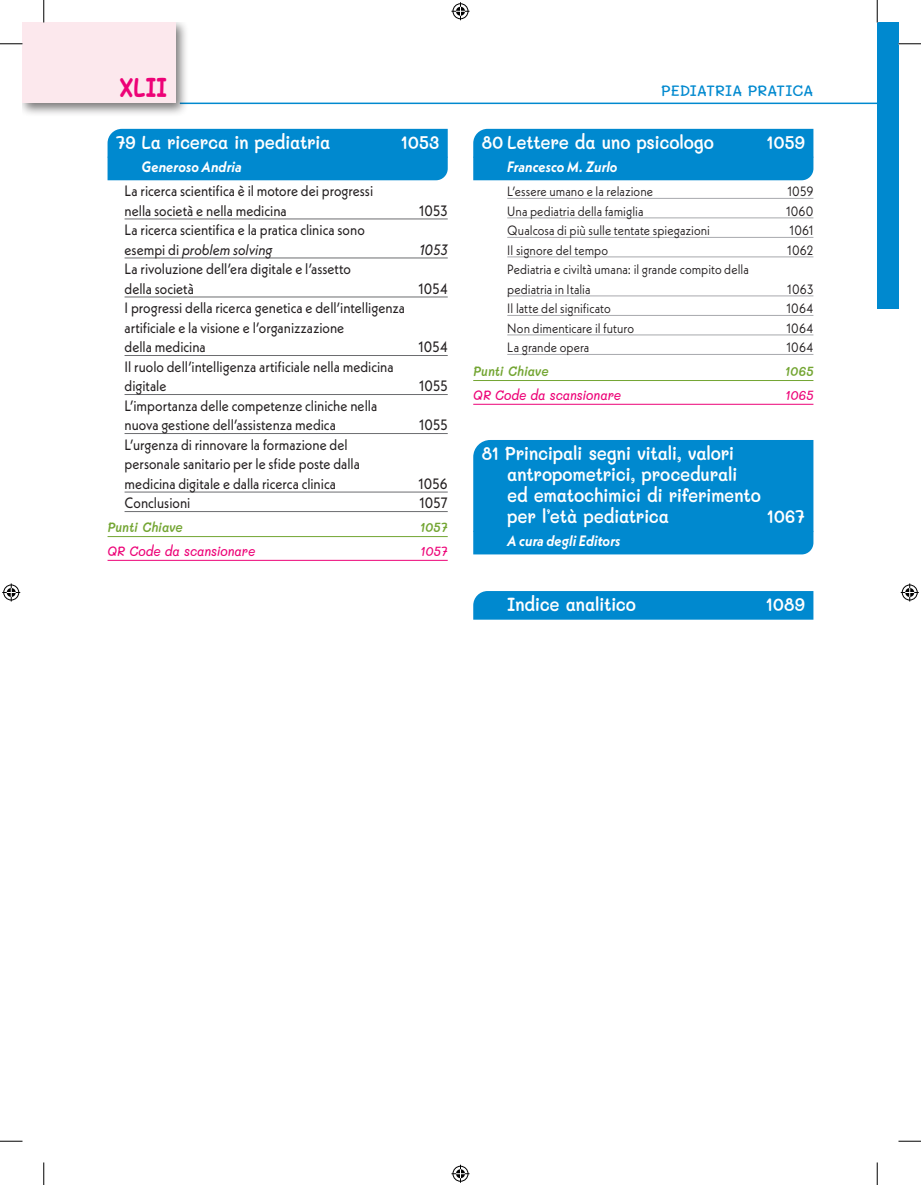
<style>
.page{position:relative;width:921px;height:1185px;background:#fff}
.page>*{position:absolute;margin:0;border:0;box-sizing:border-box;transform-origin:0 0}
.t1{font:700 27px "Mali";color:#ed0277;scale:.8 1}
._100_SOMM_1_Titolo_Cap{font:600 18.75px/21px "Mali";letter-spacing:-.02em;color:#fff;scale:.9 1}
._100_SOMM_5_Tito_L2{font:15px/19.5px "Neue Kabel";color:#231f20;scale:.9 1}
._100_SOMM_2_Autori_cap{font:italic 700 15px "Neue Kabel";letter-spacing:.005em;color:#fff;scale:.9 1}
.t2{font:500 15px "Mali";letter-spacing:.005em;color:#0089cf}
._100_SOMM_5_Tito_L2-2{font:italic 15px "Neue Kabel";color:#231f20;scale:.9 1}
._100_SOMM_6_Tito_L3{font:13.5px/19.5px "Neue Kabel";letter-spacing:.005em;color:#231f20;scale:.9 1}
._100_SOMM_8_QRCode{font:italic 500 13.5px "Mali";color:#ed0277;scale:.9 1}
._100_SOMM_7_Punti_Chiave{font:italic 600 13.5px "Mali";letter-spacing:-.01em;color:#73a532;scale:.9 1}
.s1{font-style:italic}
</style>
<div class="page">
<div style="left:878px;top:23px;width:20px;height:286px;background:#0089cf"></div>
<hr style="left:180px;top:103px;width:697px;height:1px;background:#0089cf">
<div style="left:22px;top:22px;width:167px;height:95px;background:#231f20;opacity:.6"></div>
<div style="left:22px;top:22px;width:154px;height:81px;background:#fce8ed"></div>
<div style="left:108px;top:129px;width:340px;height:51px;background:#0089cf"></div>
<hr style="left:125px;top:219px;width:323px;height:1px;background:#6c6d70">
<hr style="left:125px;top:258px;width:323px;height:1px;background:#6c6d70">
<hr style="left:125px;top:297px;width:323px;height:1px;background:#6c6d70">
<hr style="left:125px;top:355px;width:323px;height:1px;background:#6c6d70">
<hr style="left:125px;top:394px;width:323px;height:1px;background:#6c6d70">
<hr style="left:125px;top:433px;width:323px;height:1px;background:#6c6d70">
<hr style="left:125px;top:492px;width:323px;height:1px;background:#6c6d70">
<hr style="left:125px;top:511px;width:323px;height:1px;background:#6c6d70">
<hr style="left:108px;top:536px;width:340px;height:1px;background:#73a532">
<hr style="left:108px;top:560px;width:340px;height:1px;background:#ed0277">
<div style="left:473px;top:129px;width:340px;height:51px;background:#0089cf"></div>
<hr style="left:507px;top:198px;width:306px;height:1px;background:#a8a9ad">
<hr style="left:507px;top:218px;width:306px;height:1px;background:#a8a9ad">
<hr style="left:507px;top:237px;width:306px;height:1px;background:#a8a9ad">
<hr style="left:507px;top:257px;width:306px;height:1px;background:#a8a9ad">
<hr style="left:507px;top:296px;width:306px;height:1px;background:#a8a9ad">
<hr style="left:507px;top:315px;width:306px;height:1px;background:#a8a9ad">
<hr style="left:507px;top:335px;width:306px;height:1px;background:#a8a9ad">
<hr style="left:507px;top:354px;width:306px;height:1px;background:#a8a9ad">
<hr style="left:473px;top:380px;width:340px;height:1px;background:#73a532">
<hr style="left:473px;top:404px;width:340px;height:1px;background:#ed0277">
<div style="left:473px;top:440px;width:340px;height:114px;background:#0089cf"></div>
<div style="left:473px;top:591px;width:340px;height:28px;background:#0089cf"></div>
<hr style="left:43px;top:0;width:2px;height:23px;background:#fff">
<svg style="left:0;top:44px;width:22px;height:1px"></svg>
<svg style="left:898px;top:44px;width:23px;height:1px"></svg>
<svg style="left:0;top:1141px;width:22px;height:1px"></svg>
<svg style="left:898px;top:1141px;width:23px;height:1px"></svg>
<svg style="left:44px;top:0;width:1px;height:23px"></svg>
<svg style="left:44px;top:1162px;width:1px;height:23px"></svg>
<svg style="left:877px;top:0;width:1px;height:23px"></svg>
<svg style="left:877px;top:1162px;width:1px;height:23px"></svg>
<svg style="left:451px;top:2px;width:18px;height:18px"></svg>
<svg style="left:451px;top:1164px;width:18px;height:18px"></svg>
<svg style="left:2px;top:583px;width:18px;height:18px"></svg>
<svg style="left:901px;top:583px;width:18px;height:18px"></svg>
<h1 class="t1" style="left:119px;top:72px;width:61px">XLII</h1>
<p class="t2" style="left:661px;top:82px;width:154px">PEDIATRIA PRATICA</p>
<p class="_100_SOMM_1_Titolo_Cap" style="left:116px;top:132px;width:240px">79 La ricerca in pediatria</p>
<p class="_100_SOMM_1_Titolo_Cap" style="left:400px;top:132px;width:45px">1053</p>
<p class="_100_SOMM_2_Autori_cap" style="left:142px;top:158px;width:113px">Generoso Andria</p>
<p class="_100_SOMM_5_Tito_L2" style="left:125px;top:181px;width:278px">La ricerca scientifica è il motore dei progressi nella società e nella medicina</p>
<p class="_100_SOMM_1_Titolo_Cap" style="left:482px;top:132px;width:259px">80 Lettere da uno psicologo</p>
<p class="_100_SOMM_1_Titolo_Cap" style="left:766px;top:132px;width:45px">1059</p>
<p class="_100_SOMM_2_Autori_cap" style="left:507px;top:158px;width:124px">Francesco M. Zurlo</p>
<p class="_100_SOMM_6_Tito_L3" style="left:507px;top:181px;width:164px">L’essere umano e la relazione</p>
<p class="_100_SOMM_6_Tito_L3" style="left:787px;top:181px;width:30px">1059</p>
<p class="_100_SOMM_6_Tito_L3" style="left:507px;top:201px;width:153px">Una pediatria della famiglia</p>
<p class="_100_SOMM_6_Tito_L3" style="left:786px;top:201px;width:32px">1060</p>
<p class="_100_SOMM_6_Tito_L3" style="left:507px;top:220px;width:227px">Qualcosa di più sulle tentate spiegazioni</p>
<p class="_100_SOMM_6_Tito_L3" style="left:789px;top:220px;width:28px">1061</p>
<p class="_100_SOMM_6_Tito_L3" style="left:507px;top:240px;width:114px">Il signore del tempo</p>
<p class="_100_SOMM_6_Tito_L3" style="left:787px;top:240px;width:31px">1062</p>
<p class="_100_SOMM_6_Tito_L3" style="left:507px;top:259px;width:270px">Pediatria e civiltà umana: il grande compito della pediatria in Italia</p>
<p class="_100_SOMM_5_Tito_L2" style="left:419px;top:200px;width:33px">1053</p>
<p class="_100_SOMM_5_Tito_L2" style="left:125px;top:220px;width:268px">La ricerca scientifica e la pratica clinica sono esempi di <span class="s1">problem solving</span></p>
<p class="_100_SOMM_5_Tito_L2-2" style="left:419px;top:240px;width:33px">1053</p>
<p class="_100_SOMM_5_Tito_L2" style="left:125px;top:259px;width:253px">La rivoluzione dell’era digitale e l’assetto della società</p>
<p class="_100_SOMM_5_Tito_L2" style="left:418px;top:278px;width:34px">1054</p>
<p class="_100_SOMM_6_Tito_L3" style="left:787px;top:279px;width:31px">1063</p>
<p class="_100_SOMM_5_Tito_L2" style="left:125px;top:298px;width:313px">I progressi della ricerca genetica e dell’intelligenza artificiale e la visione e l’organizzazione<br>della medicina</p>
<p class="_100_SOMM_5_Tito_L2" style="left:125px;top:356px;width:300px">Il ruolo dell’intelligenza artificiale nella medicina digitale</p>
<p class="_100_SOMM_5_Tito_L2" style="left:125px;top:395px;width:282px">L’importanza delle competenze cliniche nella nuova gestione dell’assistenza medica</p>
<p class="_100_SOMM_5_Tito_L2" style="left:125px;top:434px;width:263px">L’urgenza di rinnovare la formazione del personale sanitario per le sfide poste dalla medicina digitale e dalla ricerca clinica</p>
<p class="_100_SOMM_5_Tito_L2" style="left:418px;top:337px;width:34px">1054</p>
<p class="_100_SOMM_5_Tito_L2" style="left:419px;top:376px;width:33px">1055</p>
<p class="_100_SOMM_5_Tito_L2" style="left:419px;top:415px;width:33px">1055</p>
<p class="_100_SOMM_5_Tito_L2" style="left:418px;top:473px;width:34px">1056</p>
<p class="_100_SOMM_5_Tito_L2" style="left:125px;top:493px;width:75px">Conclusioni</p>
<p class="_100_SOMM_5_Tito_L2" style="left:420px;top:493px;width:33px">1057</p>
<p class="_100_SOMM_7_Punti_Chiave" style="left:108px;top:519px;width:85px">Punti Chiave</p>
<p class="_100_SOMM_7_Punti_Chiave" style="left:420px;top:519px;width:32px">1057</p>
<p class="_100_SOMM_8_QRCode" style="left:108px;top:543px;width:166px">QR Code da scansionare</p>
<p class="_100_SOMM_8_QRCode" style="left:420px;top:543px;width:32px">1057</p>
<p class="_100_SOMM_6_Tito_L3" style="left:507px;top:298px;width:116px">Il latte del significato</p>
<p class="_100_SOMM_6_Tito_L3" style="left:786px;top:298px;width:31px">1064</p>
<p class="_100_SOMM_6_Tito_L3" style="left:507px;top:318px;width:142px">Non dimenticare il futuro</p>
<p class="_100_SOMM_6_Tito_L3" style="left:786px;top:318px;width:31px">1064</p>
<p class="_100_SOMM_6_Tito_L3" style="left:507px;top:337px;width:93px">La grande opera</p>
<p class="_100_SOMM_6_Tito_L3" style="left:786px;top:337px;width:31px">1064</p>
<p class="_100_SOMM_7_Punti_Chiave" style="left:473px;top:363px;width:85px">Punti Chiave</p>
<p class="_100_SOMM_7_Punti_Chiave" style="left:785px;top:363px;width:33px">1065</p>
<p class="_100_SOMM_8_QRCode" style="left:473px;top:387px;width:166px">QR Code da scansionare</p>
<p class="_100_SOMM_8_QRCode" style="left:785px;top:387px;width:33px">1065</p>
<p class="_100_SOMM_1_Titolo_Cap" style="left:507px;top:443px;width:283px;text-indent:-26px">81 Principali segni vitali, valori antropometrici, procedurali ed ematochimici di riferimento per l’età pediatrica</p>
<p class="_100_SOMM_1_Titolo_Cap" style="left:766px;top:506px;width:44px">1067</p>
<p class="_100_SOMM_2_Autori_cap" style="left:507px;top:532px;width:127px">A cura degli Editors</p>
<p class="_100_SOMM_1_Titolo_Cap" style="left:507px;top:594px;width:145px">Indice analitico</p>
<p class="_100_SOMM_1_Titolo_Cap" style="left:765px;top:594px;width:45px">1089</p>
</div>
